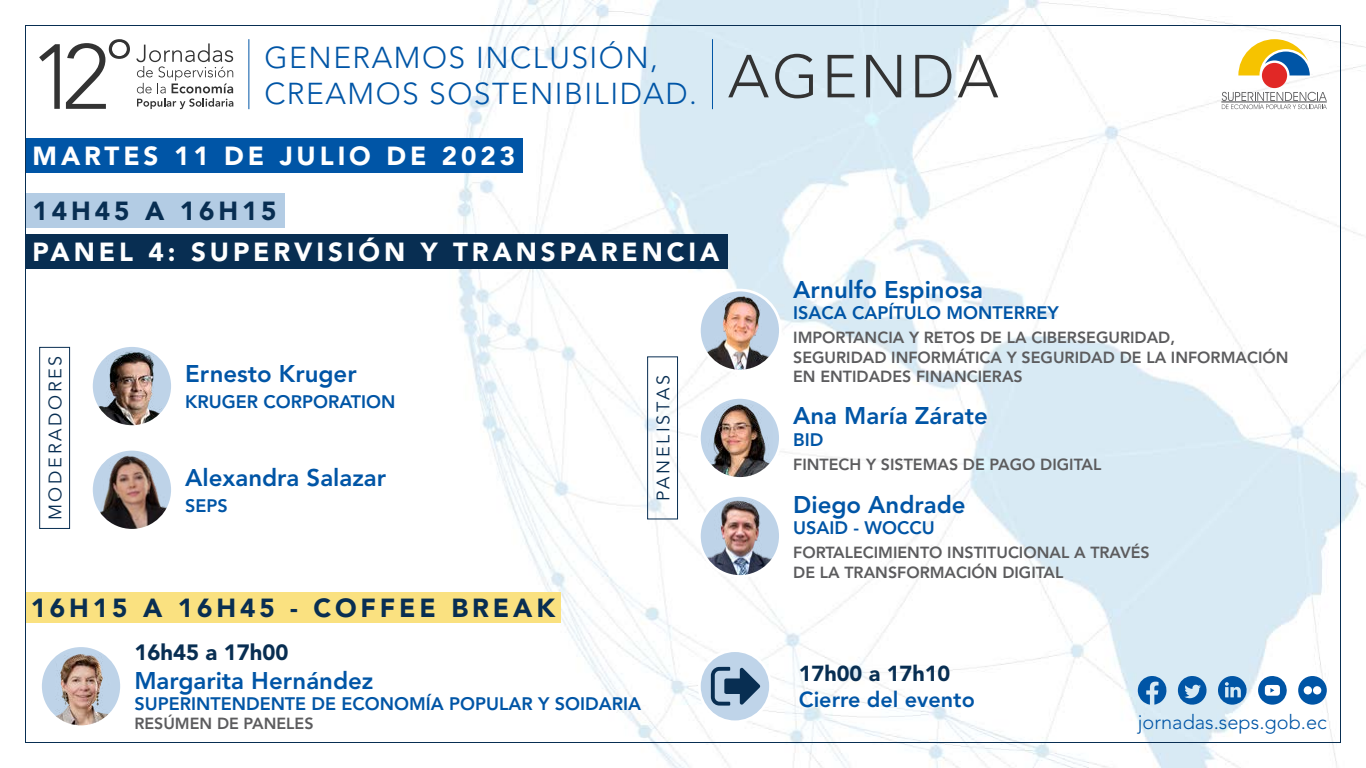
<style>
.page{position:relative;width:1366px;height:768px;background:#fff}
.page>*{position:absolute;margin:0;border:0;box-sizing:border-box;transform-origin:0 0}
.t1{font:300 60px "Avenir LT Std";letter-spacing:.05em;color:#333}
.t2{font:300 30px/36px "Avenir LT Std";letter-spacing:.05em;color:#0055a6}
.t3{font:900 26px "Avenir LT Std";letter-spacing:.15em;color:#fff}
.t4{font:900 26px "Avenir LT Std";letter-spacing:.15em;color:#082e52}
.t5{font:800 24px "Avenir LT Std";color:#0055a6}
.t6{font:900 22px "Avenir LT Std";color:#082e52}
.t7{font:800 21.6px "Avenir LT Std";color:#0055a6}
.t8{font:900 21.6px "Avenir LT Std";color:#082e52}
.t9{font:300 20px "Avenir LT Std";color:#0055a6}
.t10{font:800 18px "Avenir LT Std";color:#0055a6}
.t11{font:18px "Avenir LT Std";letter-spacing:.15em;color:#082e52}
.t12{font:800 16px/19.2px "Avenir LT Std";color:#5c5c5e}
</style>
<div class="page">
<img style="left:39px;top:0;width:1327px;height:768px">
<svg style="left:1138px;top:676px;width:29px;height:29px"></svg>
<svg style="left:1298px;top:676px;width:29px;height:29px"></svg>
<svg style="left:1218px;top:675px;width:30px;height:30px"></svg>
<svg style="left:1178px;top:676px;width:30px;height:30px"></svg>
<svg style="left:1258px;top:676px;width:29px;height:29px"></svg>
<svg style="left:136px;top:43px;width:97px;height:66px"></svg>
<svg style="left:39px;top:44px;width:21px;height:65px"></svg>
<svg style="left:66px;top:39px;width:64px;height:70px"></svg>
<svg style="left:1222px;top:92px;width:105px;height:17px"></svg>
<hr style="left:1221px;top:101px;width:106px;height:2px;background:#5c5c5e">
<svg style="left:1238px;top:39px;width:72px;height:37px"></svg>
<div style="left:1262px;top:63px;width:25px;height:25px;background:#e12826;border-radius:50%"></div>
<hr style="left:248px;top:39px;width:1px;height:70px;background:#0055a6">
<hr style="left:712px;top:39px;width:1px;height:70px;background:#0055a6">
<div style="left:25px;top:138px;width:498px;height:35px;background:#0055a6"></div>
<img style="left:699px;top:296px;width:81px;height:75px">
<div style="left:698px;top:289px;width:84px;height:83px;border:3px solid #fff;border-radius:50%"></div>
<svg style="left:699px;top:397px;width:81px;height:81px"></svg>
<img style="left:699px;top:403px;width:75px;height:75px">
<div style="left:698px;top:396px;width:84px;height:84px;border:3px solid #fff;border-radius:50%"></div>
<img style="left:699px;top:500px;width:81px;height:76px">
<div style="left:698px;top:494px;width:84px;height:84px;border:3px solid #fff;border-radius:50%"></div>
<img style="left:91px;top:350px;width:81px;height:77px">
<div style="left:90px;top:344px;width:84px;height:84px;border:3px solid #fff;border-radius:50%"></div>
<img style="left:93px;top:455px;width:79px;height:75px">
<div style="left:90px;top:448px;width:84px;height:84px;border:3px solid #fff;border-radius:50%"></div>
<div style="left:25px;top:234px;width:702px;height:35px;background:#082e52"></div>
<div style="left:39px;top:347px;width:31px;height:182px;border:1px solid #082e52"></div>
<div style="left:647px;top:356px;width:31px;height:163px;border:1px solid #082e52"></div>
<div style="left:25px;top:193px;width:259px;height:35px;background:#b3cce4"></div>
<div style="left:25px;top:592px;width:536px;height:31px;background:#fae180"></div>
<svg style="left:41px;top:646px;width:81px;height:81px"></svg>
<img style="left:41px;top:654px;width:81px;height:73px">
<div style="left:39px;top:644px;width:84px;height:84px;border:3px solid #fff;border-radius:50%"></div>
<div style="left:699px;top:651px;width:72px;height:71px;background:#bfd4e9;border-radius:50%"></div>
<div style="left:698px;top:649px;width:74px;height:74px;border:3px solid #fff;border-radius:50%"></div>
<svg style="left:711px;top:667px;width:49px;height:39px"></svg>
<h2 class="t2" style="left:264px;top:39px;width:434px">GENERAMOS INCLUSIÓN,<br>CREAMOS SOSTENIBILIDAD.</h2>
<h1 class="t1" style="left:728px;top:41px;width:272px">AGENDA</h1>
<h3 class="t3" style="left:33px;top:141px;width:484px">MARTES 11 DE JULIO DE 2023</h3>
<h3 class="t4" style="left:33px;top:195px;width:246px">14H45 A 16H15</h3>
<h3 class="t3" style="left:33px;top:236px;width:688px">PANEL 4: SUPERVISIÓN Y TRANSPARENCIA</h3>
<p class="t11" style="left:45px;top:520px;width:166px;rotate:-90deg">MODERADORES</p>
<h3 class="t5" style="left:185px;top:360px;width:173px">Ernesto Kruger</h3>
<p class="t10" style="left:185px;top:391px;width:212px">KRUGER CORPORATION</p>
<h3 class="t5" style="left:185px;top:464px;width:202px">Alexandra Salazar</h3>
<p class="t10" style="left:185px;top:495px;width:44px">SEPS</p>
<p class="t11" style="left:653px;top:501px;width:127px;rotate:-90deg">PANELISTAS</p>
<h3 class="t4" style="left:31px;top:593px;width:526px">16H15 A 16H45 - COFFEE BREAK</h3>
<h3 class="t6" style="left:134px;top:639px;width:156px">16h45 a 17h00</h3>
<h3 class="t5" style="left:134px;top:666px;width:241px">Margarita Hernández</h3>
<p class="t10" style="left:134px;top:693px;width:508px">SUPERINTENDENTE DE ECONOMÍA POPULAR Y SOIDARIA</p>
<p class="t12" style="left:134px;top:714px;width:181px">RESÚMEN DE PANELES</p>
<h3 class="t5" style="left:793px;top:275px;width:191px">Arnulfo Espinosa</h3>
<p class="t10" style="left:793px;top:302px;width:267px">ISACA CAPÍTULO MONTERREY</p>
<p class="t12" style="left:793px;top:328px;width:497px">IMPORTANCIA Y RETOS DE LA CIBERSEGURIDAD,<br>SEGURIDAD INFORMÁTICA Y SEGURIDAD DE LA INFORMACIÓN<br>EN ENTIDADES FINANCIERAS</p>
<h3 class="t5" style="left:793px;top:402px;width:196px">Ana María Zárate</h3>
<p class="t10" style="left:793px;top:429px;width:32px">BID</p>
<p class="t12" style="left:793px;top:455px;width:310px">FINTECH Y SISTEMAS DE PAGO DIGITAL</p>
<h3 class="t5" style="left:793px;top:490px;width:174px">Diego Andrade</h3>
<p class="t10" style="left:793px;top:517px;width:143px">USAID - WOCCU</p>
<p class="t12" style="left:793px;top:543px;width:358px">FORTALECIMIENTO INSTITUCIONAL A TRAVÉS<br>DE LA TRANSFORMACIÓN DIGITAL</p>
<h3 class="t8" style="left:799px;top:661px;width:153px">17h00 a 17h10</h3>
<h3 class="t7" style="left:799px;top:687px;width:178px">Cierre del evento</h3>
<p class="t9" style="left:1138px;top:710px;width:190px">jornadas.seps.gob.ec</p>
</div>
